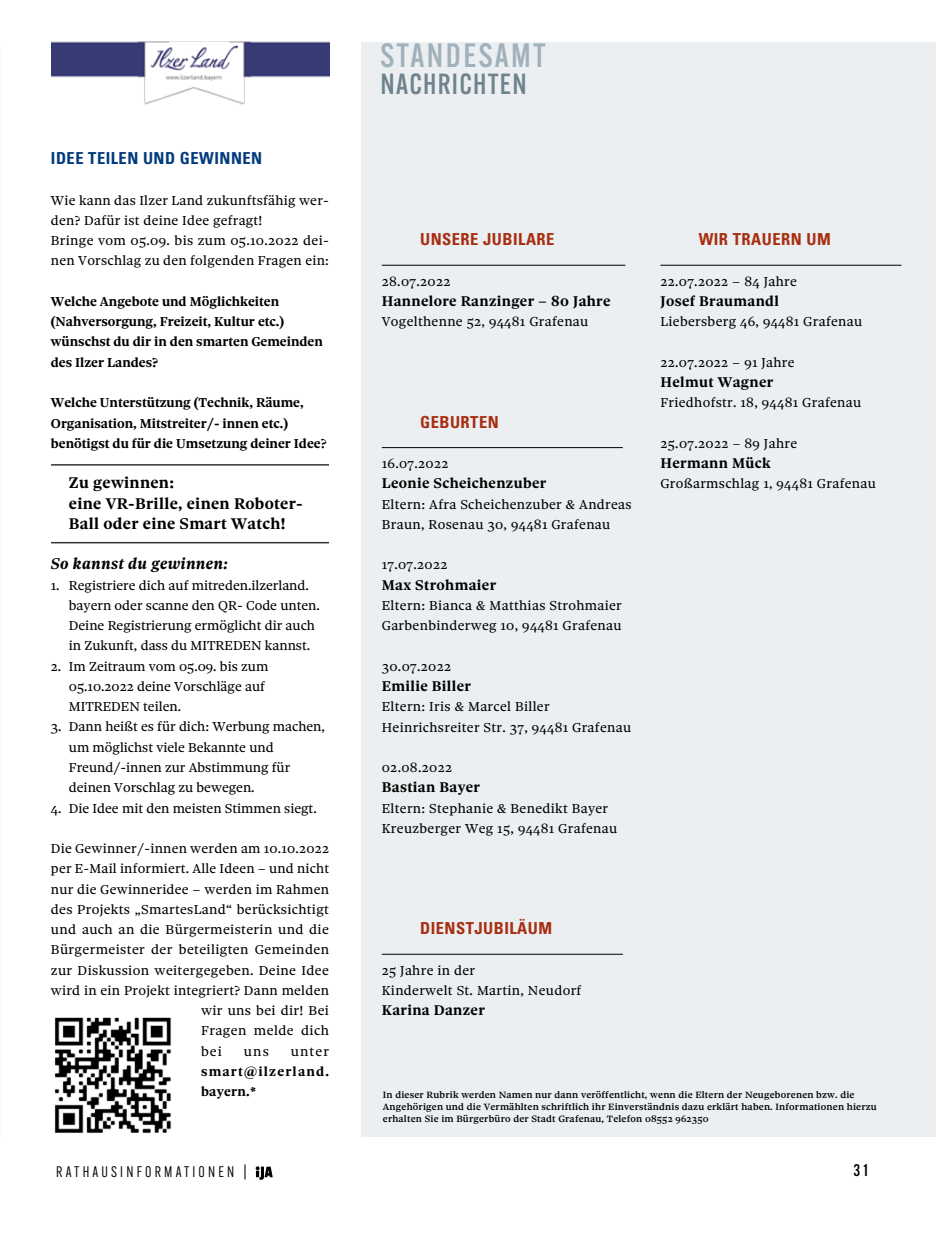
<style>
.page{position:relative;width:936px;height:1234px;background:#fff}
.page>*{position:absolute;margin:0;border:0;box-sizing:border-box;transform-origin:0 0}
.t1{font:500 33px "Alternate Gothic ATF";letter-spacing:.07em;color:#a1b1bb}
.t2{font:500 28.5px "Alternate Gothic ATF";letter-spacing:.045em;color:#6e838d}
.t3{font:700 16.5px/20.2px "Sole Serif Text";letter-spacing:.02em;color:#000}
.t4{font:700 condensed 16.5px "Univers LT Pro";letter-spacing:.03em;color:#a82e11}
.t5{font:700 condensed 16.5px "Univers LT Pro";letter-spacing:.03em;color:#033b7d}
.t6{font:italic 700 16.5px "Sole Serif Text";letter-spacing:.02em;color:#000}
.t7{font:500 16.5px "Alternate Gothic ATF";color:#000}
.t8{font:700 15px "Sole Serif Text";letter-spacing:.025em;color:#000}
.t9{font:15px "Alternate Gothic ATF";letter-spacing:.21em;color:#000}
.t10{font:13.8px/20.2px "Sole Serif Text";letter-spacing:.02em;color:#000}
.t11{font:13.8px/20.2px "Sole Serif Text";color:#000}
.t12{font:700 13.8px/20.2px "Sole Serif Text";color:#000}
.t13{font:700 13.8px/20.2px "Sole Serif Text";letter-spacing:.085em;color:#000}
.t14{font:500 9.75px/12px "Sole Serif Caption";letter-spacing:.02em;color:#000}
.s1{font-weight:500}
</style>
<div class="page">
<svg style="left:256px;top:1166px;width:17px;height:13px"></svg>
<img style="left:54px;top:1017px;width:118px;height:116px">
<img style="left:51px;top:41px;width:87px;height:37px">
<img style="left:250px;top:41px;width:79px;height:37px">
<img style="left:138px;top:41px;width:112px;height:64px">
<hr style="left:51px;top:464px;width:278px;height:1px;background:#000">
<hr style="left:51px;top:542px;width:278px;height:1px;background:#000">
<div style="left:361px;top:43px;width:574px;height:1093px;background:#ebeff2"></div>
<hr style="left:660px;top:265px;width:241px;height:1px;background:#000">
<hr style="left:382px;top:265px;width:243px;height:1px;background:#000">
<hr style="left:382px;top:447px;width:241px;height:1px;background:#000">
<hr style="left:382px;top:953px;width:241px;height:1px;background:#000">
<p class="t5" style="left:51px;top:148px;width:213px">IDEE TEILEN UND GEWINNEN</p>
<p class="t10" style="left:51px;top:190px;width:279px">Wie kann das Ilzer Land zukunftsfähig wer&shy;den? Dafür ist deine Idee gefragt!<br>Bringe vom 05.09. bis zum 05.10.2022 dei&shy;nen Vorschlag zu den folgenden Fragen ein:</p>
<p class="t12" style="left:51px;top:291px;width:273px">Welche Angebote und Möglichkeiten (Nahversorgung, Freizeit, Kultur etc.) wünschst du dir in den smarten Gemeinden des Ilzer Landes?</p>
<p class="t12" style="left:51px;top:392px;width:277px">Welche Unterstützung (Technik, Räume,<br>Organisation, Mitstreiter/- innen etc.) benötigst du für die Umsetzung deiner Idee<span class="s1">?</span></p>
<p class="t3" style="left:69px;top:473px;width:235px">Zu gewinnen:<br>eine VR-Brille, einen Roboter-<br>Ball oder eine Smart Watch!</p>
<p class="t6" style="left:51px;top:554px;width:178px">So kannst du gewinnen:</p>
<p class="t11" style="left:69px;top:575px;width:252px;text-indent:-18px">1. Registriere dich auf mitreden.ilzerland. bayern oder scanne den QR- Code unten.<br>Deine Registrierung ermöglicht dir auch in Zukunft, dass du MITREDEN kannst.</p>
<p class="t11" style="left:69px;top:656px;width:201px;text-indent:-18px">2. Im Zeitraum vom 05.09. bis zum<br>05.10.2022 deine Vorschläge auf<br>MITREDEN teilen.</p>
<p class="t11" style="left:69px;top:716px;width:257px;text-indent:-18px">3. Dann heißt es für dich: Werbung machen, um möglichst viele Bekannte und Freund/-innen zur Abstimmung für deinen Vorschlag zu bewegen.</p>
<p class="t11" style="left:51px;top:797px;width:267px">4. Die Idee mit den meisten Stimmen siegt.</p>
<p class="t10" style="left:51px;top:838px;width:280px">Die Gewinner/-innen werden am 10.10.2022</p>
<p class="t10" style="left:51px;top:858px;width:280px">per E-Mail informiert. Alle Ideen – und nicht</p>
<p class="t10" style="left:51px;top:878px;width:279px">nur die Gewinneridee – werden im Rahmen</p>
<p class="t10" style="left:51px;top:899px;width:279px">des Projekts „SmartesLand“ berücksichtigt</p>
<p class="t10" style="left:51px;top:919px;width:279px">und auch an die Bürgermeisterin und die</p>
<p class="t10" style="left:51px;top:939px;width:279px">Bürgermeister der beteiligten Gemeinden</p>
<p class="t10" style="left:51px;top:959px;width:279px">zur Diskussion weitergegeben. Deine Idee</p>
<p class="t10" style="left:51px;top:980px;width:279px">wird in ein Projekt integriert? Dann melden</p>
<p class="t10" style="left:201px;top:1000px;width:129px">wir uns bei dir! Bei</p>
<p class="t10" style="left:201px;top:1020px;width:129px">Fragen melde dich</p>
<p class="t10" style="left:201px;top:1040px;width:22px">bei</p>
<p class="t10" style="left:244px;top:1040px;width:26px">uns</p>
<p class="t10" style="left:291px;top:1040px;width:40px">unter</p>
<p class="t13" style="left:201px;top:1061px;width:129px">smart@ilzerland. bayern.*</p>
<h1 class="t1" style="left:380px;top:35px;width:167px">STANDESAMT</h1>
<h2 class="t2" style="left:380px;top:66px;width:148px">NACHRICHTEN</h2>
<p class="t4" style="left:420px;top:229px;width:136px">UNSERE JUBILARE</p>
<p class="t10" style="left:382px;top:271px;width:70px">28.07.2022</p>
<p class="t8" style="left:382px;top:292px;width:230px">Hannelore Ranzinger – 80 Jahre</p>
<p class="t10" style="left:382px;top:311px;width:208px">Vogelthenne 52, 94481 Grafenau</p>
<p class="t4" style="left:420px;top:411px;width:80px">GEBURTEN</p>
<p class="t10" style="left:382px;top:453px;width:68px">16.07.2022</p>
<p class="t8" style="left:382px;top:475px;width:166px">Leonie Scheichenzuber</p>
<p class="t10" style="left:382px;top:494px;width:251px">Eltern: Afra Scheichenzuber &amp; Andreas<br>Braun, Rosenau 30, 94481 Grafenau</p>
<p class="t10" style="left:382px;top:554px;width:67px">17.07.2022</p>
<p class="t8" style="left:382px;top:576px;width:116px">Max Strohmaier</p>
<p class="t10" style="left:382px;top:595px;width:241px">Eltern: Bianca &amp; Matthias Strohmaier<br>Garbenbinderweg 10, 94481 Grafenau</p>
<p class="t10" style="left:382px;top:656px;width:71px">30.07.2022</p>
<p class="t8" style="left:382px;top:677px;width:91px">Emilie Biller</p>
<p class="t10" style="left:382px;top:696px;width:251px">Eltern: Iris &amp; Marcel Biller<br>Heinrichsreiter Str. 37, 94481 Grafenau</p>
<p class="t10" style="left:382px;top:757px;width:72px">02.08.2022</p>
<p class="t8" style="left:382px;top:778px;width:100px">Bastian Bayer</p>
<p class="t10" style="left:382px;top:797px;width:237px">Eltern: Stephanie &amp; Benedikt Bayer<br>Kreuzberger Weg 15, 94481 Grafenau</p>
<p class="t4" style="left:698px;top:229px;width:134px">WIR TRAUERN UM</p>
<p class="t10" style="left:660px;top:271px;width:138px">22.07.2022 – 84 Jahre</p>
<p class="t8" style="left:660px;top:292px;width:120px">Josef Braumandl</p>
<p class="t10" style="left:660px;top:311px;width:203px">Liebersberg 46, 94481 Grafenau</p>
<p class="t10" style="left:660px;top:352px;width:136px">22.07.2022 – 91 Jahre</p>
<p class="t8" style="left:660px;top:373px;width:114px">Helmut Wagner</p>
<p class="t10" style="left:660px;top:392px;width:202px">Friedhofstr. 18, 94481 Grafenau</p>
<p class="t10" style="left:660px;top:433px;width:138px">25.07.2022 – 89 Jahre</p>
<p class="t8" style="left:660px;top:454px;width:112px">Hermann Mück</p>
<p class="t10" style="left:660px;top:473px;width:217px">Großarmschlag 1, 94481 Grafenau</p>
<p class="t4" style="left:420px;top:917px;width:134px">DIENSTJUBILÄUM</p>
<p class="t10" style="left:382px;top:959px;width:201px">25 Jahre in der<br>Kinderwelt St. Martin, Neudorf</p>
<p class="t8" style="left:382px;top:1001px;width:105px">Karina Danzer</p>
<p class="t14" style="left:383px;top:1088px;width:495px">In dieser Rubrik werden Namen nur dann veröffentlicht, wenn die Eltern der Neugeborenen bzw. die<br>Angehörigen und die Vermählten schriftlich ihr Einverständnis dazu erklärt haben. Informationen hierzu erhalten Sie im Bürgerbüro der Stadt Grafenau, Telefon 08552 962350</p>
<p class="t9" style="left:56px;top:1162px;width:193px">RATHAUSINFORMATIONEN |</p>
<p class="t7" style="left:853px;top:1159px;width:16px">31</p>
</div>
